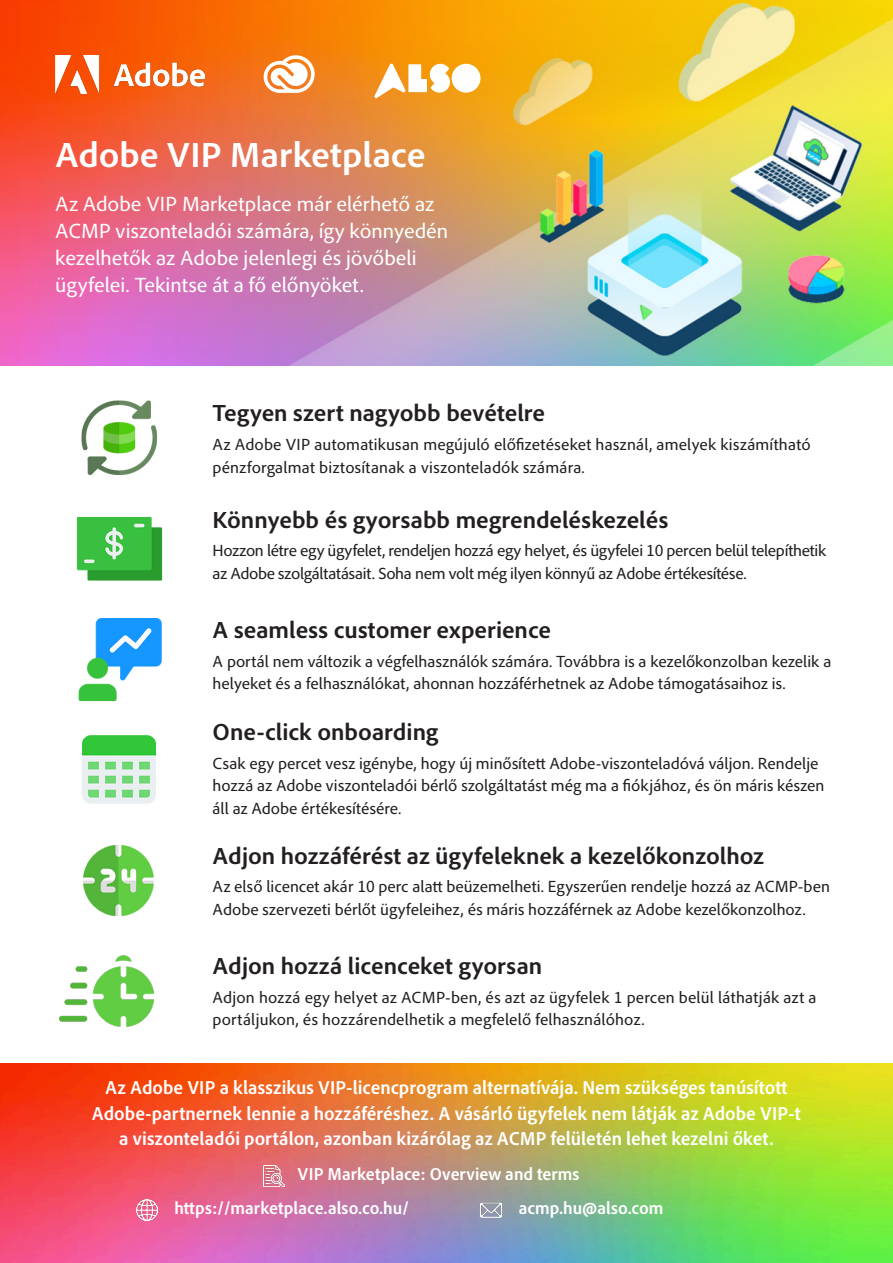
<style>
.page{position:relative;width:893px;height:1263px;background:#fff}
.page>*{position:absolute;margin:0;border:0;box-sizing:border-box;transform-origin:0 0}
.t1{font:700 36px "Adobe Clean";color:#fff}
.t2{font:700 24px "Adobe Clean";color:#231f20}
.t3{font:21px/27px "Adobe Clean";color:#fff}
.t4{font:700 semi-condensed 19.5px "Adobe Clean";color:#fff}
.t5{font:700 semi-condensed 18px "Adobe Clean";color:#fff}
.t6{font:16.5px/22.5px "Adobe Clean";letter-spacing:.005em;color:#231f20}
.t7{font:16.5px/22.5px "Adobe Clean";letter-spacing:-.02em;color:#231f20}
</style>
<div class="page">
<img style="left:0;top:1063px;width:893px;height:200px">
<img style="left:0;top:0;width:893px;height:366px">
<img style="left:55px;top:55px;width:149px;height:39px">
<svg style="left:264px;top:55px;width:51px;height:38px"></svg>
<img style="left:81px;top:400px;width:77px;height:75px">
<img style="left:77px;top:517px;width:86px;height:64px">
<img style="left:82px;top:735px;width:74px;height:69px">
<img style="left:78px;top:618px;width:84px;height:84px">
<img style="left:83px;top:845px;width:71px;height:71px">
<img style="left:60px;top:955px;width:93px;height:72px">
<svg style="left:374px;top:64px;width:76px;height:35px"></svg>
<div style="left:452px;top:64px;width:28px;height:29px;background:#fff;border-radius:50%"></div>
<img style="left:480px;top:1199px;width:22px;height:21px">
<img style="left:136px;top:1199px;width:21px;height:21px">
<img style="left:264px;top:1165px;width:21px;height:21px">
<p class="t1" style="left:55px;top:131px;width:372px">Adobe VIP Marketplace</p>
<p class="t3" style="left:55px;top:190px;width:394px">Az Adobe VIP Marketplace már elérhető az<br>ACMP viszonteladói számára, így könnyedén</p>
<p class="t3" style="left:55px;top:244px;width:363px">kezelhetők az Adobe jelenlegi és jövőbeli</p>
<p class="t3" style="left:55px;top:271px;width:310px">ügyfelei. Tekintse át a fő előnyöket.</p>
<p class="t2" style="left:213px;top:398px;width:334px">Tegyen szert nagyobb bevételre</p>
<p class="t6" style="left:213px;top:433px;width:600px">Az Adobe VIP automatikusan megújuló előfizetéseket használ, amelyek kiszámítható pénzforgalmat biztosítanak a viszonteladók számára.</p>
<p class="t2" style="left:213px;top:504px;width:457px">Könnyebb és gyorsabb megrendeléskezelés</p>
<p class="t7" style="left:213px;top:539px;width:615px">Hozzon létre egy ügyfelet, rendeljen hozzá egy helyet, és ügyfelei 10 percen belül telepíthetik az Adobe szolgáltatásait. Soha nem volt még ilyen könnyű az Adobe értékesítése.</p>
<p class="t2" style="left:213px;top:615px;width:340px">A seamless customer experience</p>
<p class="t6" style="left:213px;top:650px;width:620px">A portál nem változik a végfelhasználók számára. Továbbra is a kezelőkonzolban kezelik a helyeket és a felhasználókat, ahonnan hozzáférhetnek az Adobe támogatásaihoz is.</p>
<p class="t2" style="left:213px;top:717px;width:227px">One-click onboarding</p>
<p class="t6" style="left:213px;top:752px;width:613px">Csak egy percet vesz igénybe, hogy új minősített Adobe-viszonteladóvá váljon. Rendelje hozzá az Adobe viszonteladói bérlő szolgáltatást még ma a fiókjához, és ön máris készen áll az Adobe értékesítésére.</p>
<p class="t2" style="left:213px;top:840px;width:553px">Adjon hozzáférést az ügyfeleknek a kezelőkonzolhoz</p>
<p class="t6" style="left:213px;top:875px;width:619px">Az első licencet akár 10 perc alatt beüzemelheti. Egyszerűen rendelje hozzá az ACMP-ben<br>Adobe szervezeti bérlőt ügyfeleihez, és máris hozzáférnek az Adobe kezelőkonzolhoz.</p>
<p class="t2" style="left:213px;top:950px;width:331px">Adjon hozzá licenceket gyorsan</p>
<p class="t6" style="left:213px;top:985px;width:605px">Adjon hozzá egy helyet az ACMP-ben, és azt az ügyfelek 1 percen belül láthatják azt a portáljukon, és hozzárendelhetik a megfelelő felhasználóhoz.</p>
<p class="t4" style="left:105px;top:1075px;width:684px">Az Adobe VIP a klasszikus VIP-licencprogram alternatívája. Nem szükséges tanúsított</p>
<p class="t4" style="left:92px;top:1101px;width:710px">Adobe-partnernek lennie a hozzáféréshez. A vásárló ügyfelek nem látják az Adobe VIP-t</p>
<p class="t4" style="left:119px;top:1126px;width:656px">a viszonteladói portálon, azonban kizárólag az ACMP felületén lehet kezelni őket.</p>
<p class="t5" style="left:298px;top:1163px;width:283px">VIP Marketplace: Overview and terms</p>
<p class="t5" style="left:519px;top:1197px;width:146px">acmp.hu@also.com</p>
<p class="t5" style="left:174px;top:1197px;width:236px">https://marketplace.also.co.hu/</p>
</div>
